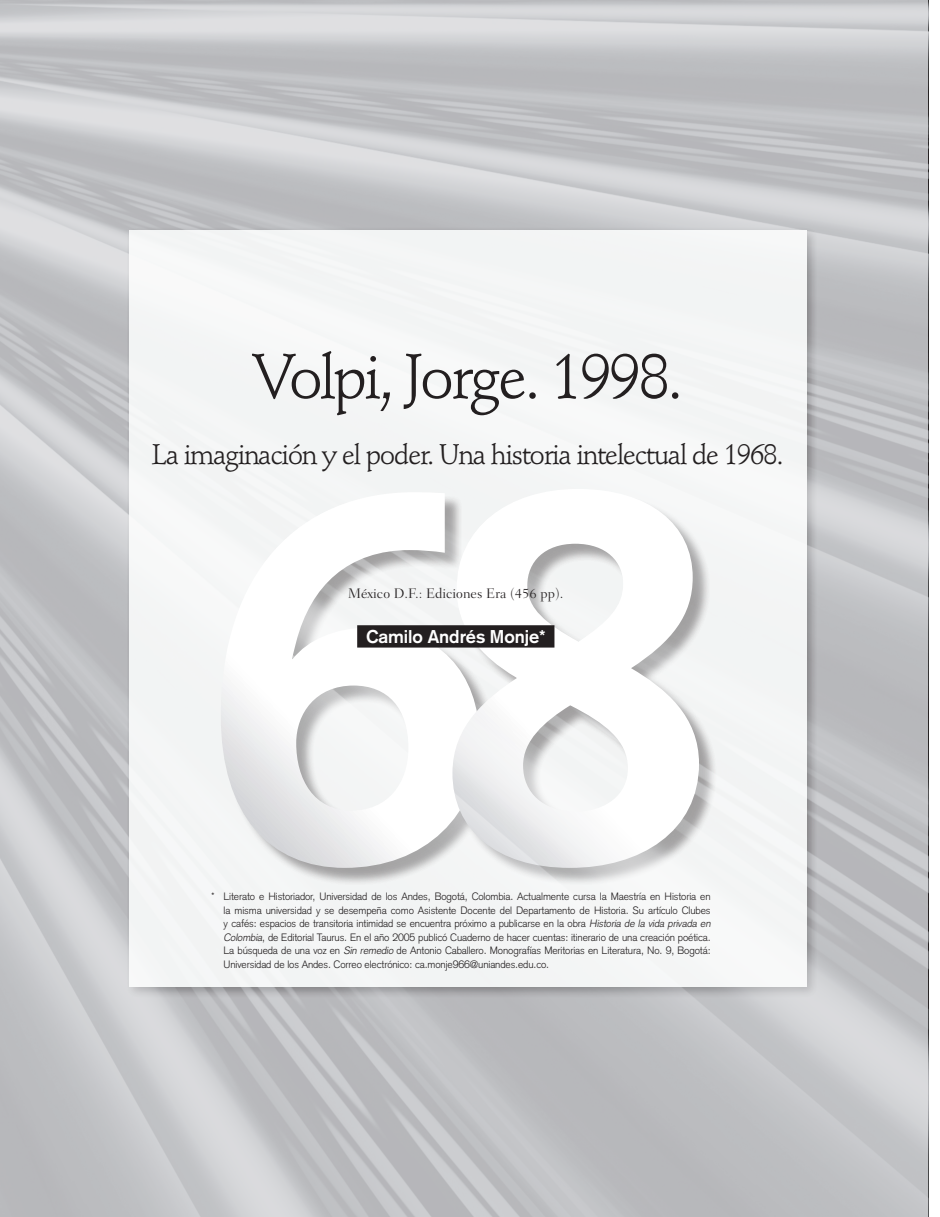
<style>
.page{position:relative;width:940px;height:1217px;background:#fff}
.page>*{position:absolute;margin:0;border:0;box-sizing:border-box;transform-origin:0 0}
.t1{font:700 526.65px "The Sans";color:#fff}
.t2{font:61.95px "Stempel Schneidler";letter-spacing:-.05em;color:#231f20}
.t3{font:27.9px "Stempel Schneidler";letter-spacing:-.05em;color:#231f20}
.t4{font:700 18.15px "Akzidenz Grotesk";letter-spacing:-.005em;color:#fff}
.pies_de_pagina{font:300 14.1px "Fairfield LH";color:#231f20}
.piedepagportadaslec{font:300 10.5px/13.5px "Akzidenz Grotesk";letter-spacing:-.01em;color:#231f20}
.s1{font-style:italic}
</style>
<div class="page">
<div style="left:455px;top:491px;width:485px;height:725px;background:#231f20;opacity:.25"></div>
<img style="left:0;top:0;width:928px;height:1216px">
<div style="left:358px;top:626px;width:196px;height:20px;background:#231f20"></div>
<div style="left:357px;top:625px;width:197px;height:22px;border:2px solid #231f20"></div>
<p class="t2" style="left:253px;top:340px;width:432px">Volpi, Jorge. 1998.</p>
<p class="t3" style="left:152px;top:438px;width:633px">La imaginación y el poder. Una historia intelectual de 1968.</p>
<p class="t1" style="left:193px;top:243px;width:531px">68</p>
<p class="pies_de_pagina" style="left:348px;top:585px;width:217px">México D.F.: Ediciones Era (456 pp).</p>
<p class="t4" style="left:366px;top:625px;width:181px">Camilo Andrés Monje*</p>
<p class="piedepagportadaslec" style="left:212px;top:889px;width:4px">*</p>
<p class="piedepagportadaslec" style="left:224px;top:889px;width:488px">Literato e Historiador, Universidad de los Andes, Bogotá, Colombia. Actualmente cursa la Maestría en Historia en</p>
<p class="piedepagportadaslec" style="left:224px;top:930px;width:488px;text-align:justify"><span class="s1">Colombia</span>, de Editorial Taurus. En el año 2005 publicó Cuaderno de hacer cuentas: itinerario de una creación poética.<br>La búsqueda de una voz en <span class="s1">Sin remedio</span> de Antonio Caballero. Monografías Meritorias en Literatura, No. 9, Bogotá:<br>Universidad de los Andes. Correo electrónico: ca.monje966@uniandes.edu.co.</p>
<p class="piedepagportadaslec" style="left:224px;top:903px;width:491px">la misma universidad y se desempeña como Asistente Docente del Departamento de Historia. Su artículo Clubes y cafés: espacios de transitoria intimidad se encuentra próximo a publicarse en la obra <span class="s1">Historia de la vida privada en</span></p>
</div>
